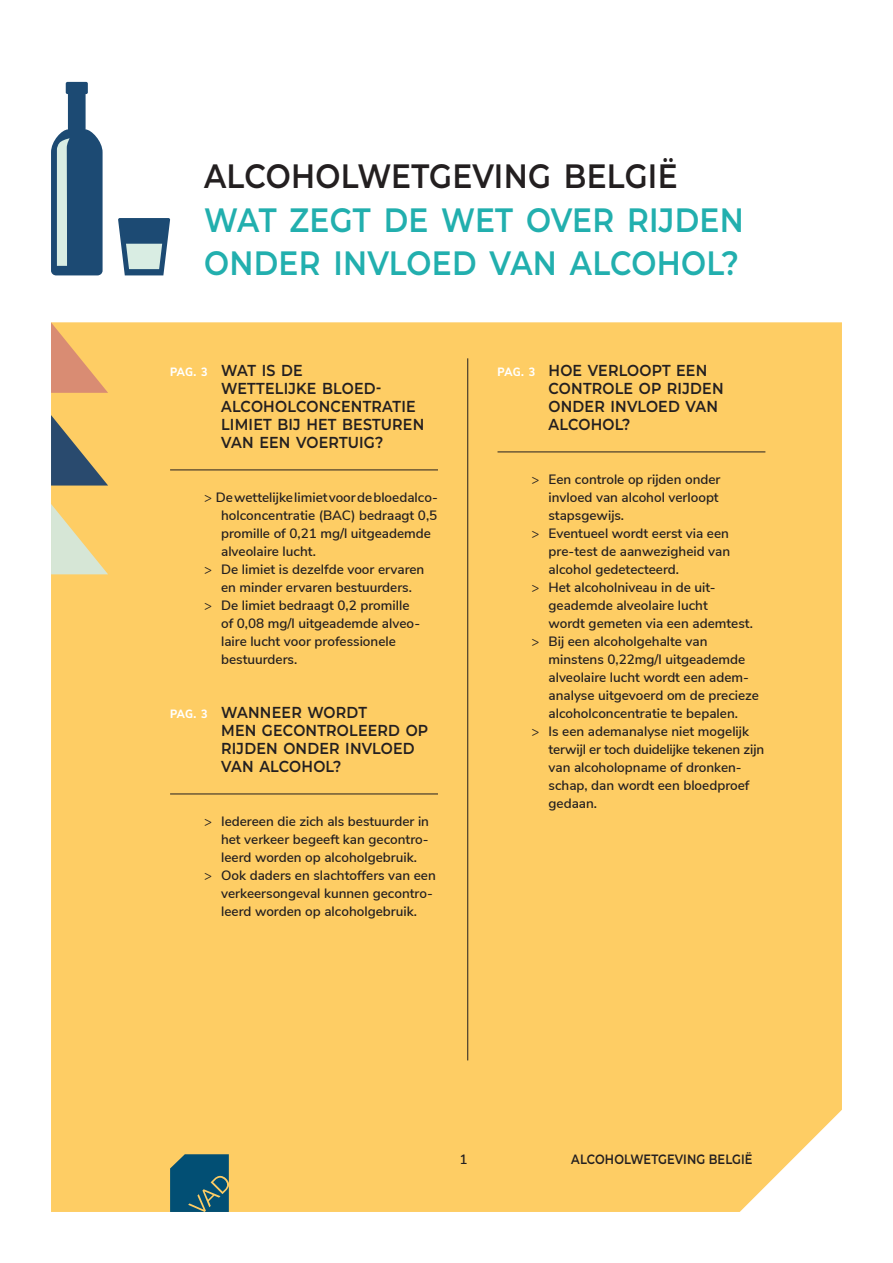
<style>
.page{position:relative;width:893px;height:1263px;background:#fff}
.page>*{position:absolute;margin:0;border:0;box-sizing:border-box;transform-origin:0 0}
._01_titel_hoofdstuk{font:600 33.75px/43.5px "Montserrat";letter-spacing:.01em;color:#22afae;scale:.88 1}
._03_titel_medium_kap{font:600 15.9px/18px "Montserrat";letter-spacing:.015em;color:#231f20;scale:.9 1}
._02_tekst_hoofdstuk{font:600 13.5px/18px "Nunito Sans";color:#231f20}
.t1{font:600 13.5px "Montserrat";letter-spacing:.01em;color:#231f20;scale:.85 1}
.s1{color:#231f20}
.s2{font-family:"Nunito Sans";font-weight:800;font-size:12px;color:#fff}
.s3{font-family:"Myriad Pro";font-weight:400}
</style>
<div class="page">
<div style="left:51px;top:322px;width:791px;height:890px;background:#fecd64"></div>
<svg style="left:51px;top:415px;width:57px;height:70px;background:#948b68"></svg>
<svg style="left:51px;top:504px;width:57px;height:70px;background:#ead99c"></svg>
<svg style="left:51px;top:322px;width:57px;height:71px;background:#ebac6c"></svg>
<svg style="left:170px;top:1154px;width:59px;height:58px;background:#1c5c72"></svg>
<hr style="left:467px;top:358px;width:1px;height:702px;background:#231f20">
<hr style="left:170px;top:470px;width:268px;height:1px;background:#231f20">
<hr style="left:170px;top:794px;width:268px;height:1px;background:#231f20">
<hr style="left:497px;top:452px;width:268px;height:1px;background:#231f20">
<svg style="left:51px;top:82px;width:52px;height:193px"></svg>
<svg style="left:118px;top:218px;width:52px;height:57px;background:#6e8ea4"></svg>
<p class="_01_titel_hoofdstuk" style="left:204px;top:153px;width:615px"><span class="s1">ALCOHOLWETGEVING BELGIË<br></span>WAT ZEGT DE WET OVER RIJDEN<br>ONDER INVLOED VAN ALCOHOL?</p>
<p class="_03_titel_medium_kap" style="left:221px;top:361px;width:227px;text-indent:-51px"><span class="s2">PAG. 3</span> WAT IS DE<br>WETTELIJKE BLOED-<br>ALCOHOLCONCENTRATIE<br>LIMIET BIJ HET BESTUREN<br>VAN EEN VOERTUIG?</p>
<p class="_02_tekst_hoofdstuk" style="left:221px;top:488px;width:218px;text-indent:-17px"><span class="s3">&gt;</span> De wettelijke limiet voor de bloedalco&shy;holconcentratie (BAC) bedraagt 0,5 promille of 0,21 mg/l uitgeademde alveolaire lucht.</p>
<p class="_02_tekst_hoofdstuk" style="left:204px;top:560px;width:222px;text-align:center"><span class="s3">&gt;</span> De limiet is dezelfde voor ervaren en minder ervaren bestuurders.</p>
<p class="_02_tekst_hoofdstuk" style="left:221px;top:596px;width:201px;text-indent:-17px"><span class="s3">&gt;</span> De limiet bedraagt 0,2 promille of 0,08 mg/l uitgeademde alveo&shy;laire lucht voor professionele bestuurders.</p>
<p class="_03_titel_medium_kap" style="left:221px;top:703px;width:232px;text-indent:-51px"><span class="s2">PAG. 3</span> WANNEER WORDT<br>MEN GECONTROLEERD OP<br>RIJDEN ONDER INVLOED<br>VAN ALCOHOL?</p>
<p class="_02_tekst_hoofdstuk" style="left:221px;top:812px;width:209px;text-align:justify;text-indent:-17px"><span class="s3">&gt;</span> Iedereen die zich als bestuurder in het verkeer begeeft kan gecontro&shy;leerd worden op alcoholgebruik.</p>
<p class="_02_tekst_hoofdstuk" style="left:221px;top:866px;width:216px;text-indent:-17px"><span class="s3">&gt;</span> Ook daders en slachtoffers van een verkeersongeval kunnen gecontro&shy;leerd worden op alcoholgebruik.</p>
<p class="_03_titel_medium_kap" style="left:549px;top:361px;width:196px;text-indent:-51px"><span class="s2">PAG. 3</span> HOE VERLOOPT EEN<br>CONTROLE OP RIJDEN<br>ONDER INVLOED VAN<br>ALCOHOL?</p>
<p class="_02_tekst_hoofdstuk" style="left:549px;top:470px;width:173px;text-indent:-17px"><span class="s3">&gt;</span> Een controle op rijden onder invloed van alcohol verloopt stapsgewijs.</p>
<p class="_02_tekst_hoofdstuk" style="left:549px;top:524px;width:183px;text-align:justify;text-indent:-17px"><span class="s3">&gt;</span> Eventueel wordt eerst via een pre-test de aanwezigheid van alcohol gedetecteerd.</p>
<p class="_02_tekst_hoofdstuk" style="left:549px;top:578px;width:206px;text-indent:-17px"><span class="s3">&gt;</span> Het alcoholniveau in de uit&shy;geademde alveolaire lucht<br>wordt gemeten via een ademtest.</p>
<p class="_02_tekst_hoofdstuk" style="left:549px;top:632px;width:212px;text-indent:-17px"><span class="s3">&gt;</span> Bij een alcoholgehalte van minstens 0,22mg/l uitgeademde alveolaire lucht wordt een adem&shy;analyse uitgevoerd om de precieze alcoholconcentratie te bepalen.</p>
<p class="_02_tekst_hoofdstuk" style="left:549px;top:722px;width:217px;text-indent:-17px"><span class="s3">&gt;</span> Is een ademanalyse niet mogelijk terwijl er toch duidelijke tekenen zijn van alcoholopname of dronken&shy;schap, dan wordt een bloedproef gedaan.</p>
<p class="_02_tekst_hoofdstuk" style="left:459px;top:1149px;width:10px">1</p>
<p class="t1" style="left:571px;top:1149px;width:215px">ALCOHOLWETGEVING BELGIË</p>
</div>
